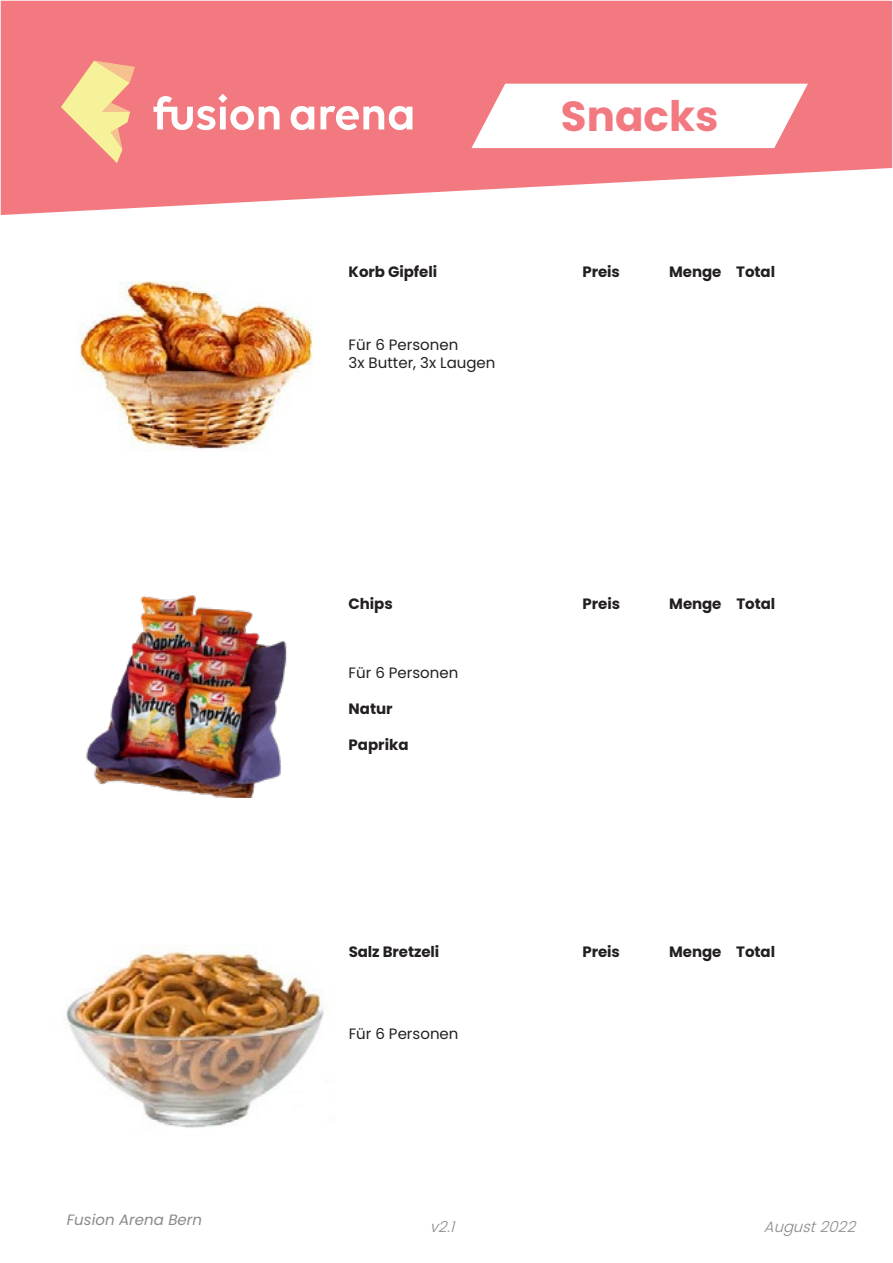
<style>
.page{position:relative;width:893px;height:1263px;background:#fff}
.page>*{position:absolute;margin:0;border:0;box-sizing:border-box;transform-origin:0 0}
.t1{font:700 42px "Poppins";color:#f27980}
.t2{font:700 15px "Poppins";letter-spacing:-.005em;color:#231f20}
.t3{font:15px "Poppins";color:#231f20}
.t4{font:italic 15px "Poppins";color:#87898c}
.t5{font:italic 300 15px "Poppins";color:#87898c}
</style>
<div class="page">
<svg style="left:1px;top:1px;width:891px;height:214px;background:#f38b91"></svg>
<svg style="left:61px;top:61px;width:74px;height:102px;background:#f3b58c"></svg>
<svg style="left:153px;top:94px;width:259px;height:36px"></svg>
<svg style="left:471px;top:84px;width:337px;height:64px"></svg>
<img style="left:79px;top:281px;width:234px;height:169px">
<img style="left:86px;top:595px;width:201px;height:202px">
<img style="left:65px;top:948px;width:259px;height:180px">
<p class="t4" style="left:67px;top:1211px;width:137px">Fusion Arena Bern</p>
<p class="t2" style="left:349px;top:263px;width:90px">Korb Gipfeli</p>
<p class="t3" style="left:349px;top:336px;width:111px">Für 6 Personen</p>
<p class="t3" style="left:349px;top:354px;width:148px">3x Butter, 3x Laugen</p>
<p class="t1" style="left:561px;top:92px;width:159px">Snacks</p>
<p class="t2" style="left:582px;top:263px;width:39px">Preis</p>
<p class="t2" style="left:669px;top:263px;width:54px">Menge</p>
<p class="t2" style="left:736px;top:263px;width:40px">Total</p>
<p class="t2" style="left:349px;top:595px;width:46px">Chips</p>
<p class="t3" style="left:349px;top:664px;width:111px">Für 6 Personen</p>
<p class="t2" style="left:349px;top:700px;width:46px">Natur</p>
<p class="t2" style="left:349px;top:736px;width:62px">Paprika</p>
<p class="t2" style="left:349px;top:943px;width:92px">Salz Bretzeli</p>
<p class="t3" style="left:349px;top:1025px;width:111px">Für 6 Personen</p>
<p class="t2" style="left:583px;top:595px;width:39px">Preis</p>
<p class="t2" style="left:669px;top:595px;width:54px">Menge</p>
<p class="t2" style="left:736px;top:595px;width:40px">Total</p>
<p class="t2" style="left:582px;top:943px;width:39px">Preis</p>
<p class="t2" style="left:669px;top:943px;width:54px">Menge</p>
<p class="t2" style="left:736px;top:943px;width:40px">Total</p>
<p class="t5" style="left:430px;top:1216px;width:32px">v2.1</p>
<p class="t5" style="left:764px;top:1216px;width:99px">August2022</p>
</div>
